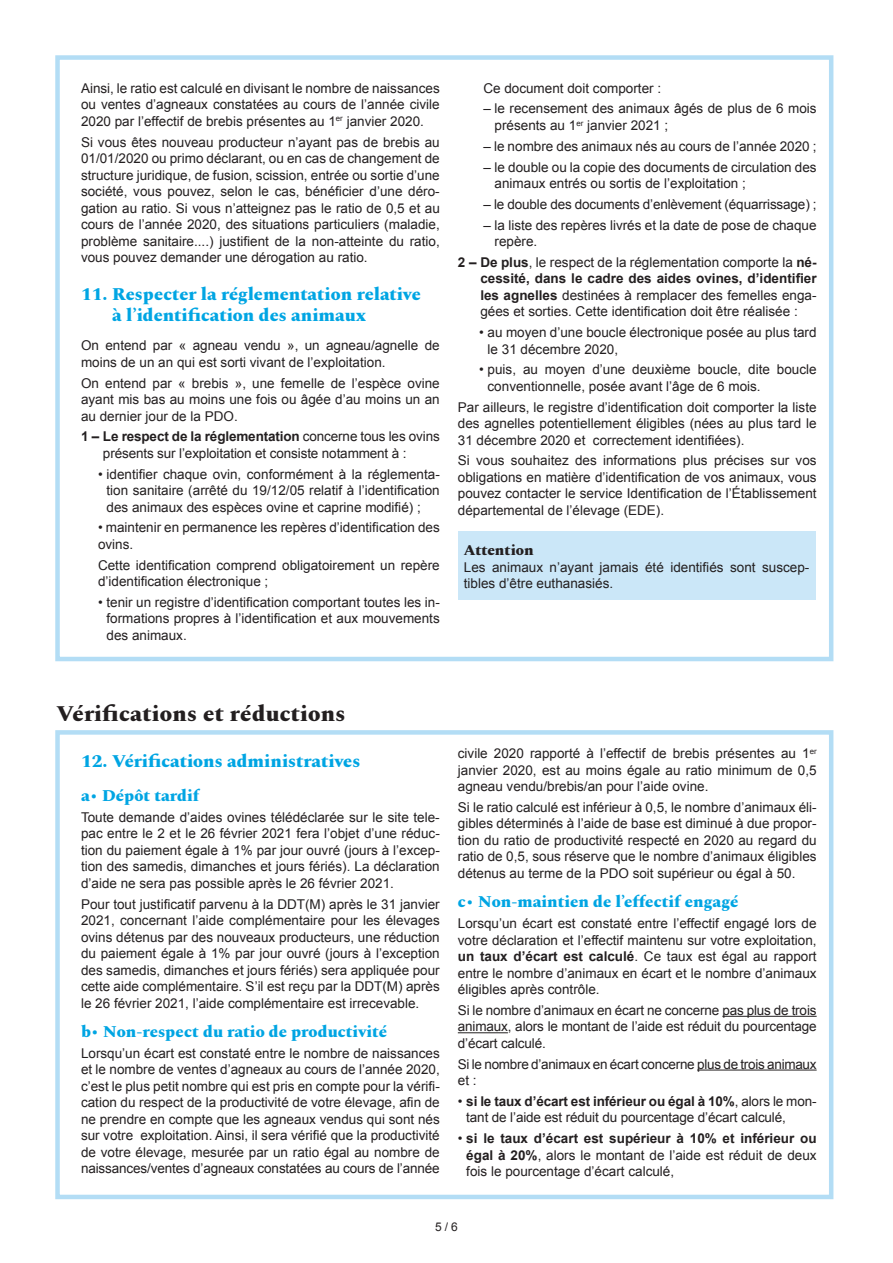
<style>
.page{position:relative;width:893px;height:1263px;background:#fff}
.page>*{position:absolute;margin:0;border:0;box-sizing:border-box;transform-origin:0 0}
.t1{font:800 22.5px "Spectral";letter-spacing:.01em;color:#231f20}
.t2{font:800 18px/21px "Spectral";color:#00a5e3}
.t3{font:800 16.5px "Spectral";color:#00a5e3}
.t4{font:800 15px "Spectral";color:#231f20}
.t5{font:13.5px/16.5px "Arial";color:#231f20;text-align:justify}
.t6{font:13.5px/16.5px "Arial";letter-spacing:-.02em;color:#231f20}
.t7{font:12px "Arial";color:#231f20}
.s1{font-weight:700}
</style>
<div class="page">
<hr style="left:722px;top:1016px;width:95px;height:1px;background:#231f20">
<hr style="left:458px;top:1032px;width:50px;height:1px;background:#231f20">
<hr style="left:697px;top:1069px;width:120px;height:1px;background:#231f20">
<div style="left:55px;top:730px;width:778px;height:469px;border:4px solid #b3ddf5"></div>
<div style="left:458px;top:532px;width:357px;height:68px;background:#cbe7f8"></div>
<div style="left:55px;top:55px;width:778px;height:606px;border:4px solid #b3ddf5"></div>
<p class="t5" style="left:81px;top:80px;width:360px">Ainsi, le ratio est calculé en divisant le nombre de naissances ou ventes d’agneaux constatées au cours de l’année civile 2020 par l’effectif de brebis présentes au 1<sup>er</sup> janvier 2020.</p>
<p class="t5" style="left:81px;top:134px;width:360px">Si vous êtes nouveau producteur n’ayant pas de brebis au 01/01/2020 ou primo déclarant, ou en cas de changement de structure juridique, de fusion, scission, entrée ou sortie d’une société, vous pouvez, selon le cas, bénéficier d’une déro&shy;gation au ratio. Si vous n’atteignez pas le ratio de 0,5 et au cours de l’année 2020, des situations particuliers (maladie, problème sanitaire....) justifient de la non-atteinte du ratio, vous pouvez demander une dérogation au ratio.</p>
<h2 class="t2" style="left:112px;top:282px;width:310px;text-indent:-31px">11. Respecter la réglementation relative à l’identification des animaux</h2>
<p class="t5" style="left:81px;top:337px;width:360px">On entend par « agneau vendu », un agneau/agnelle de moins de un an qui est sorti vivant de l’exploitation.</p>
<p class="t5" style="left:81px;top:375px;width:360px">On entend par « brebis », une femelle de l’espèce ovine ayant mis bas au moins une fois ou âgée d’au moins un an au dernier jour de la PDO.</p>
<p class="t5" style="left:103px;top:428px;width:338px;text-indent:-22px"><span class="s1">1 – Le respect de la réglementation</span> concerne tous les ovins présents sur l’exploitation et consiste notamment à :</p>
<p class="t5" style="left:106px;top:466px;width:335px;text-indent:-8px">• identifier chaque ovin, conformément à la réglementa&shy;tion sanitaire (arrêté du 19/12/05 relatif à l’identification des animaux des espèces ovine et caprine modifié) ;</p>
<p class="t5" style="left:98px;top:519px;width:343px">• maintenir en permanence les repères d’identification des ovins.</p>
<p class="t5" style="left:98px;top:557px;width:343px">Cette identification comprend obligatoirement un repère d’identification électronique ;</p>
<p class="t5" style="left:106px;top:594px;width:335px;text-indent:-8px">• tenir un registre d’identification comportant toutes les in&shy;formations propres à l’identification et aux mouvements des animaux.</p>
<p class="t5" style="left:483px;top:80px;width:179px">Ce document doit comporter :</p>
<p class="t5" style="left:495px;top:101px;width:324px;text-indent:-11px">– le recensement des animaux âgés de plus de 6 mois présents au 1<sup>er</sup> janvier 2021 ;</p>
<p class="t5" style="left:483px;top:138px;width:335px">– le nombre des animaux nés au cours de l’année 2020 ;</p>
<p class="t5" style="left:495px;top:159px;width:323px;text-indent:-11px">– le double ou la copie des documents de circulation des animaux entrés ou sortis de l’exploitation ;</p>
<p class="t5" style="left:483px;top:196px;width:335px">– le double des documents d’enlèvement (équarrissage) ;</p>
<p class="t5" style="left:495px;top:217px;width:324px;text-indent:-11px">– la liste des repères livrés et la date de pose de chaque repère.</p>
<p class="t5" style="left:480px;top:254px;width:338px;text-indent:-23px"><span class="s1">2 – De plus</span>, le respect de la réglementation comporte la <span class="s1">né&shy;cessité, dans le cadre des aides ovines, d’identifier les agnelles</span> destinées à remplacer des femelles enga&shy;gées et sorties. Cette identification doit être réalisée :</p>
<p class="t5" style="left:488px;top:324px;width:331px;text-indent:-8px">• au moyen d’une boucle électronique posée au plus tard le 31 décembre 2020,</p>
<p class="t5" style="left:488px;top:361px;width:331px;text-indent:-8px">• puis, au moyen d’une deuxième boucle, dite boucle conventionnelle, posée avant l’âge de 6 mois.</p>
<p class="t5" style="left:458px;top:399px;width:360px">Par ailleurs, le registre d’identification doit comporter la liste des agnelles potentiellement éligibles (nées au plus tard le 31 décembre 2020 et correctement identifiées).</p>
<p class="t5" style="left:458px;top:452px;width:360px">Si vous souhaitez des informations plus précises sur vos obligations en matière d’identification de vos animaux, vous pouvez contacter le service Identification de l’Établissement départemental de l’élevage (EDE).</p>
<p class="t4" style="left:464px;top:539px;width:71px">Attention</p>
<p class="t5" style="left:464px;top:559px;width:347px">Les animaux n’ayant jamais été identifiés sont suscep&shy;tibles d’être euthanasiés.</p>
<h1 class="t1" style="left:56px;top:697px;width:291px">Vérifications et réductions</h1>
<h2 class="t2" style="left:81px;top:749px;width:281px">12. Vérifications administratives</h2>
<p class="t3" style="left:81px;top:784px;width:120px">a• Dépôt tardif</p>
<p class="t5" style="left:81px;top:809px;width:360px">Toute demande d’aides ovines télédéclarée sur le site tele&shy;pac entre le 2 et le 26 février 2021 fera l’objet d’une réduc&shy;tion du paiement égale à 1% par jour ouvré (jours à l’excep&shy;tion des samedis, dimanches et jours fériés). La déclaration d’aide ne sera pas possible après le 26 février 2021.</p>
<p class="t5" style="left:81px;top:896px;width:360px">Pour tout justificatif parvenu à la DDT(M) après le 31 janvier 2021, concernant l’aide complémentaire pour les élevages ovins détenus par des nouveaux producteurs, une réduction du paiement égale à 1% par jour ouvré (jours à l’exception des samedis, dimanches et jours fériés) sera appliquée pour cette aide complémentaire. S’il est reçu par la DDT(M) après le 26 février 2021, l’aide complémentaire est irrecevable.</p>
<p class="t3" style="left:81px;top:1020px;width:308px">b• Non-respect du ratio de productivité</p>
<p class="t5" style="left:81px;top:1045px;width:360px">Lorsqu’un écart est constaté entre le nombre de naissances et le nombre de ventes d’agneaux au cours de l’année 2020, c’est le plus petit nombre qui est pris en compte pour la vérifi&shy;cation du respect de la productivité de votre élevage, afin de ne prendre en compte que les agneaux vendus qui sont nés sur votre exploitation. Ainsi, il sera vérifié que la productivité de votre élevage, mesurée par un ratio égal au nombre de naissances/ventes d’agneaux constatées au cours de l’année</p>
<p class="t5" style="left:458px;top:745px;width:360px">civile 2020 rapporté à l’effectif de brebis présentes au 1<sup>er </sup>janvier 2020, est au moins égale au ratio minimum de 0,5 agneau vendu/brebis/an pour l’aide ovine.</p>
<p class="t5" style="left:458px;top:799px;width:360px">Si le ratio calculé est inférieur à 0,5, le nombre d’animaux éli&shy;gibles déterminés à l’aide de base est diminué à due propor&shy;tion du ratio de productivité respecté en 2020 au regard du ratio de 0,5, sous réserve que le nombre d’animaux éligibles détenus au terme de la PDO soit supérieur ou égal à 50.</p>
<p class="t3" style="left:458px;top:890px;width:282px">c• Non-maintien de l’effectif engagé</p>
<p class="t5" style="left:458px;top:915px;width:360px">Lorsqu’un écart est constaté entre l’effectif engagé lors de votre déclaration et l’effectif maintenu sur votre exploitation, <span class="s1">un taux d’écart est calculé</span>. Ce taux est égal au rapport entre le nombre d’animaux en écart et le nombre d’animaux éligibles après contrôle.</p>
<p class="t5" style="left:458px;top:1002px;width:360px">Si le nombre d’animaux en écart ne concerne pas plus de trois animaux, alors le montant de l’aide est réduit du pourcentage d’écart calculé.</p>
<p class="t6" style="left:458px;top:1056px;width:360px">Si le nombre d’animaux en écart concerne plus de trois animaux et :</p>
<p class="t5" style="left:466px;top:1093px;width:352px;text-indent:-8px">• <span class="s1">si le taux d’écart est inférieur ou égal à 10%</span>, alors le mon&shy;tant de l’aide est réduit du pourcentage d’écart calculé,</p>
<p class="t5" style="left:466px;top:1130px;width:352px;text-indent:-8px">• <span class="s1">si le taux d’écart est supérieur à 10% et inférieur ou égal à 20%</span>, alors le montant de l’aide est réduit de deux fois le pourcentage d’écart calculé,</p>
<p class="t7" style="left:435px;top:1219px;width:24px">5 / 6</p>
</div>
